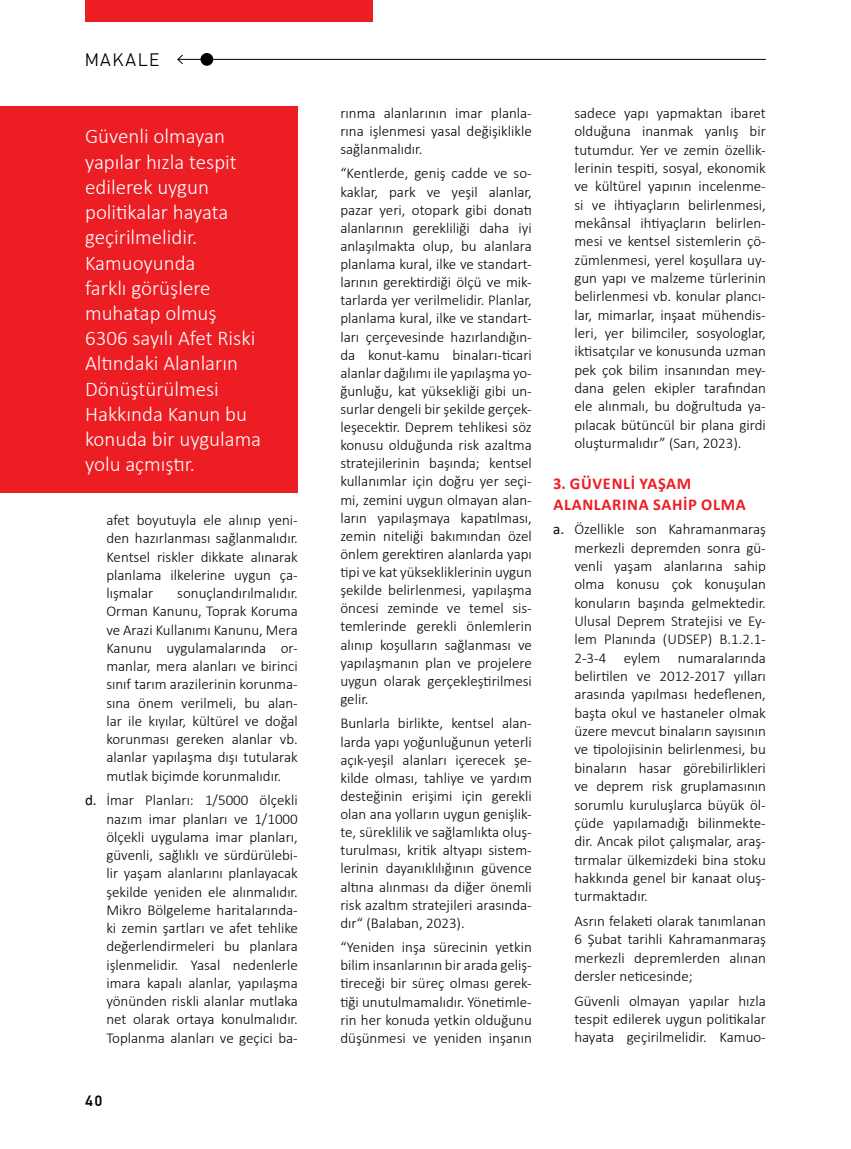
<style>
.page{position:relative;width:851px;height:1149px;background:#fff}
.page>*{position:absolute;margin:0;border:0;box-sizing:border-box;transform-origin:0 0}
.t1{font:300 21px/25.2px "Calibri";color:#fff}
.t2{font:300 18px "PF Din Text Pro";letter-spacing:.1em;color:#000}
.t3{font:700 16.5px/20.1px "Calibri";letter-spacing:.04em;color:#ed1d24}
.t4{font:300 15px/18.3px "Calibri";color:#000;text-align:justify}
.t5{font:500 15px "PF Din Text Pro";color:#000}
.s1{font-weight:400}
</style>
<div class="page">
<div style="left:85px;top:0;width:288px;height:21px;background:#ed1d24"></div>
<div style="left:200px;top:53px;width:13px;height:13px;background:#000;border-radius:50%"></div>
<hr style="left:178px;top:59px;width:587px;height:1px;background:#000">
<svg style="left:177px;top:54px;width:6px;height:10px"></svg>
<div style="left:0;top:106px;width:298px;height:386px;background:#ed1d24"></div>
<p class="t2" style="left:85px;top:50px;width:76px">MAKALE</p>
<p class="t1" style="left:85px;top:124px;width:178px">Güvenli olmayan yapılar hızla tespit edilerek uygun politikalar hayata geçirilmelidir.<br>Kamuoyunda<br>farklı görüşlere muhatap olmuş<br>6306 sayılı Afet Riski<br>Altındaki Alanların<br>Dönüştürülmesi<br>Hakkında Kanun bu konuda bir uygulama yolu açmıştır.</p>
<p class="t4" style="left:106px;top:510px;width:193px">afet boyutuyla ele alınıp yeni&shy;den hazırlanması sağlanmalıdır.<br>Kentsel riskler dikkate alınarak planlama ilkelerine uygun ça&shy;lışmalar</p>
<p class="t4" style="left:106px;top:583px;width:193px;text-indent:71px">sonuçlandırılmalıdır.<br>Orman Kanunu, Toprak Koruma ve Arazi Kullanımı Kanunu, Mera Kanunu uygulamalarında or&shy;manlar, mera alanları ve birinci sınıf tarım arazilerinin korunma&shy;sına önem verilmeli, bu alan&shy;lar ile kıyılar, kültürel ve doğal korunması gereken alanlar vb. alanlar yapılaşma dışı tutularak mutlak biçimde korunmalıdır.</p>
<p class="t4" style="left:106px;top:790px;width:193px;text-indent:-21px"><span class="s1">d.</span> İmar Planları: 1/5000 ölçekli nazım imar planları ve 1/1000 ölçekli uygulama imar planları, güvenli, sağlıklı ve sürdürülebi&shy;lir yaşam alanlarını planlayacak şekilde yeniden ele alınmalıdır.<br>Mikro Bölgeleme haritalarında&shy;ki zemin şartları ve afet tehlike değerlendirmeleri bu planlara işlenmelidir. Yasal nedenlerle imara kapalı alanlar, yapılaşma yönünden riskli alanlar mutlaka net olarak ortaya konulmalıdır.<br>Toplanma alanları ve geçici ba-</p>
<p class="t5" style="left:85px;top:1091px;width:19px">40</p>
<p class="t4" style="left:340px;top:103px;width:193px">rınma alanlarının imar planla&shy;rına işlenmesi yasal değişiklikle sağlanmalıdır.</p>
<p class="t4" style="left:340px;top:164px;width:193px">“Kentlerde, geniş cadde ve so&shy;kaklar, park ve yeşil alanlar, pazar yeri, otopark gibi donatı alanlarının gerekliliği daha iyi anlaşılmakta olup, bu alanlara planlama kural, ilke ve standart&shy;larının gerektirdiği ölçü ve mik&shy;tarlarda yer verilmelidir. Planlar, planlama kural, ilke ve standart&shy;ları çerçevesinde hazırlandığın&shy;da konut-kamu binaları-ticari alanlar dağılımı ile yapılaşma yo&shy;ğunluğu, kat yüksekliği gibi un&shy;surlar dengeli bir şekilde gerçek&shy;leşecektir. Deprem tehlikesi söz konusu olduğunda risk azaltma stratejilerinin başında; kentsel kullanımlar için doğru yer seçi&shy;mi, zemini uygun olmayan alan&shy;ların yapılaşmaya kapatılması, zemin niteliği bakımından özel önlem gerektiren alanlarda yapı tipi ve kat yüksekliklerinin uygun şekilde belirlenmesi, yapılaşma öncesi zeminde ve temel sis&shy;temlerinde gerekli önlemlerin alınıp koşulların sağlanması ve yapılaşmanın plan ve projelere uygun olarak gerçekleştirilmesi gelir.</p>
<p class="t4" style="left:340px;top:714px;width:193px">Bunlarla birlikte, kentsel alan&shy;larda yapı yoğunluğunun yeterli açık-yeşil alanları içerecek şe&shy;kilde olması, tahliye ve yardım desteğinin erişimi için gerekli olan ana yolların uygun genişlik&shy;te, süreklilik ve sağlamlıkta oluş&shy;turulması, kritik altyapı sistem&shy;lerinin dayanıklılığının güvence altına alınması da diğer önemli risk azaltım stratejileri arasında&shy;dır“ (Balaban, 2023).</p>
<p class="t4" style="left:340px;top:937px;width:193px">“Yeniden inşa sürecinin yetkin bilim insanlarının bir arada geliş&shy;tireceği bir süreç olması gerek&shy;tiği unutulmamalıdır. Yönetimle&shy;rin her konuda yetkin olduğunu düşünmesi ve yeniden inşanın</p>
<p class="t4" style="left:574px;top:104px;width:193px">sadece yapı yapmaktan ibaret olduğuna inanmak yanlış bir tutumdur. Yer ve zemin özellik&shy;lerinin tespiti, sosyal, ekonomik ve kültürel yapının incelenme&shy;si ve ihtiyaçların belirlenmesi, mekânsal ihtiyaçların belirlen&shy;mesi ve kentsel sistemlerin çö&shy;zümlenmesi, yerel koşullara uy&shy;gun yapı ve malzeme türlerinin belirlenmesi vb. konular plancı&shy;lar, mimarlar, inşaat mühendis&shy;leri, yer bilimciler, sosyologlar, iktisatçılar ve konusunda uzman pek çok bilim insanından mey&shy;dana gelen ekipler tarafından ele alınmalı, bu doğrultuda ya&shy;pılacak bütüncül bir plana girdi oluşturmalıdır” (Sarı, 2023).</p>
<p class="t3" style="left:553px;top:473px;width:194px">3. GÜVENLİ YAŞAM<br>ALANLARINA SAHİP OLMA</p>
<p class="t4" style="left:574px;top:520px;width:193px;text-indent:-21px"><span class="s1">a.</span> Özellikle son Kahramanmaraş merkezli depremden sonra gü&shy;venli yaşam alanlarına sahip olma konusu çok konuşulan konuların başında gelmektedir.<br>Ulusal Deprem Stratejisi ve Ey&shy;lem Planında (UDSEP) B.1.2.1- 2-3-4 eylem numaralarında belirtilen ve 2012-2017 yılları arasında yapılması hedeflenen, başta okul ve hastaneler olmak üzere mevcut binaların sayısının ve tipolojisinin belirlenmesi, bu binaların hasar görebilirlikleri ve deprem risk gruplamasının sorumlu kuruluşlarca büyük öl&shy;çüde yapılamadığı bilinmekte&shy;dir. Ancak pilot çalışmalar, araş&shy;tırmalar ülkemizdeki bina stoku hakkında genel bir kanaat oluş&shy;turmaktadır.</p>
<p class="t4" style="left:574px;top:911px;width:193px">Asrın felaketi olarak tanımlanan 6 Şubat tarihli Kahramanmaraş merkezli depremlerden alınan dersler neticesinde;</p>
<p class="t4" style="left:574px;top:991px;width:193px">Güvenli olmayan yapılar hızla tespit edilerek uygun politikalar hayata geçirilmelidir. Kamuo-</p>
</div>
